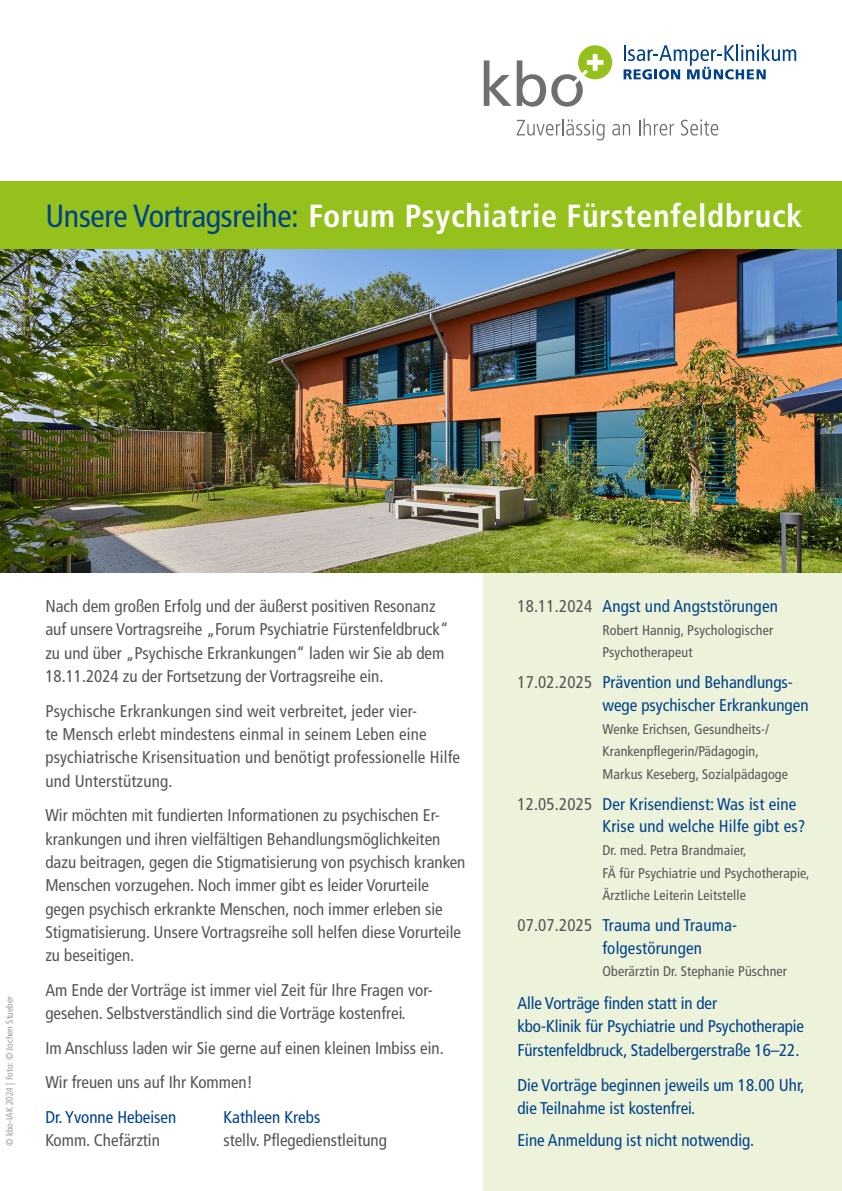
<style>
.page{position:relative;width:842px;height:1191px;background:#fff}
.page>*{position:absolute;margin:0;border:0;box-sizing:border-box;transform-origin:0 0}
.t1{font:700 condensed 32px "Frutiger LT Com";letter-spacing:.02em;color:#fff}
.t2{font:condensed 17px/23.3px "Frutiger LT Com";color:#565656}
.t3{font:condensed 17px/22.6px "Frutiger LT Com";color:#004189}
.t4{font:condensed 14px/22.6px "Frutiger LT Com";letter-spacing:.01em;color:#565656}
.t5{font:condensed 9.5px "Frutiger LT Com";color:#9c9d9d}
.s1{font-weight:400;color:#004189}
.s2{color:#565656}
</style>
<div class="page">
<div style="left:483px;top:249px;width:359px;height:942px;background:#ecf3da"></div>
<div style="left:0;top:181px;width:842px;height:68px;background:#94c11c"></div>
<svg style="left:484px;top:60px;width:27px;height:46px"></svg>
<svg style="left:517px;top:45px;width:95px;height:62px"></svg>
<svg style="left:517px;top:119px;width:88px;height:21px"></svg>
<svg style="left:612px;top:124px;width:18px;height:12px"></svg>
<svg style="left:639px;top:119px;width:35px;height:17px"></svg>
<svg style="left:681px;top:119px;width:37px;height:17px"></svg>
<svg style="left:623px;top:44px;width:173px;height:35px"></svg>
<img style="left:0;top:249px;width:842px;height:324px">
<h1 class="t1" style="left:45px;top:197px;width:758px"><span class="s1">Unsere Vortragsreihe:</span> Forum Psychiatrie Fürstenfeldbruck</h1>
<p class="t5" style="left:4px;top:1146px;width:152px;rotate:-90deg">© kbo-IAK 2024 | Foto: © Jochen Stueber</p>
<p class="t2" style="left:45px;top:594px;width:405px">Nach dem großen Erfolg und der äußerst positiven Resonanz auf unsere Vortragsreihe „Forum Psychiatrie Fürstenfeldbruck“ zu und über „Psychische Erkrankungen“ laden wir Sie ab dem 18.11.2024 zu der Fortsetzung der Vortragsreihe ein.</p>
<p class="t2" style="left:45px;top:699px;width:416px">Psychische Erkrankungen sind weit verbreitet, jeder vier-<br>te Mensch erlebt mindestens einmal in seinem Leben eine psychiatrische Krisensituation und benötigt professionelle Hilfe und Unterstützung.</p>
<p class="t2" style="left:45px;top:804px;width:422px">Wir möchten mit fundierten Informationen zu psychischen Er&shy;krankungen und ihren vielfältigen Behandlungsmöglichkeiten dazu beitragen, gegen die Stigmatisierung von psychisch kranken Menschen vorzugehen. Noch immer gibt es leider Vorurteile gegen psychisch erkrankte Menschen, noch immer erleben sie Stigmatisierung. Unsere Vortragsreihe soll helfen diese Vorurteile zu beseitigen.</p>
<p class="t2" style="left:45px;top:978px;width:387px">Am Ende der Vorträge ist immer viel Zeit für Ihre Fragen vor&shy;gesehen. Selbstverständlich sind die Vorträge kostenfrei.</p>
<p class="t2" style="left:45px;top:1030px;width:400px;line-height:34.6px">Im Anschluss laden wir Sie gerne auf einen kleinen Imbiss ein.<br>Wir freuen uns auf Ihr Kommen!</p>
<p class="t3" style="left:45px;top:1106px;width:132px">Dr. Yvonne Hebeisen</p>
<p class="t3" style="left:223px;top:1106px;width:98px">Kathleen Krebs</p>
<p class="t2" style="left:45px;top:1129px;width:116px">Komm. Chefärztin</p>
<p class="t2" style="left:223px;top:1129px;width:165px">stellv. Pflegedienstleitung</p>
<p class="t3" style="left:517px;top:595px;width:262px"><span class="s2">18.11.2024</span> Angst und Angststörungen</p>
<p class="t4" style="left:602px;top:618px;width:172px">Robert Hannig, Psychologischer<br>Psychotherapeut</p>
<p class="t3" style="left:602px;top:671px;width:208px;text-indent:-85px"><span class="s2">17.02.2025</span> Prävention und Behandlungs&shy;wege psychischer Erkrankungen</p>
<p class="t4" style="left:602px;top:717px;width:187px">Wenke Erichsen, Gesundheits-/<br>Krankenpflegerin/Pädagogin,<br>Markus Keseberg, Sozialpädagoge</p>
<p class="t3" style="left:602px;top:792px;width:204px;text-indent:-85px"><span class="s2">12.05.2025</span> Der Krisendienst: Was ist eine<br>Krise und welche Hilfe gibt es?</p>
<p class="t4" style="left:602px;top:839px;width:209px">Dr. med. Petra Brandmaier,<br>FÄ für Psychiatrie und Psychotherapie,<br>Ärztliche Leiterin Leitstelle</p>
<p class="t3" style="left:602px;top:914px;width:135px;text-indent:-85px"><span class="s2">07.07.2025</span> Trauma und Trauma&shy;folgestörungen</p>
<p class="t4" style="left:602px;top:960px;width:186px">Oberärztin Dr. Stephanie Püschner</p>
<p class="t3" style="left:517px;top:991px;width:288px;line-height:23.6px">Alle Vorträge finden statt in der<br>kbo-Klinik für Psychiatrie und Psychotherapie<br>Fürstenfeldbruck, Stadelbergerstraße 16–22.</p>
<p class="t3" style="left:517px;top:1073px;width:289px;line-height:23.6px">Die Vorträge beginnen jeweils um 18.00 Uhr, die Teilnahme ist kostenfrei.</p>
<p class="t3" style="left:517px;top:1129px;width:238px">Eine Anmeldung ist nicht notwendig.</p>
</div>
